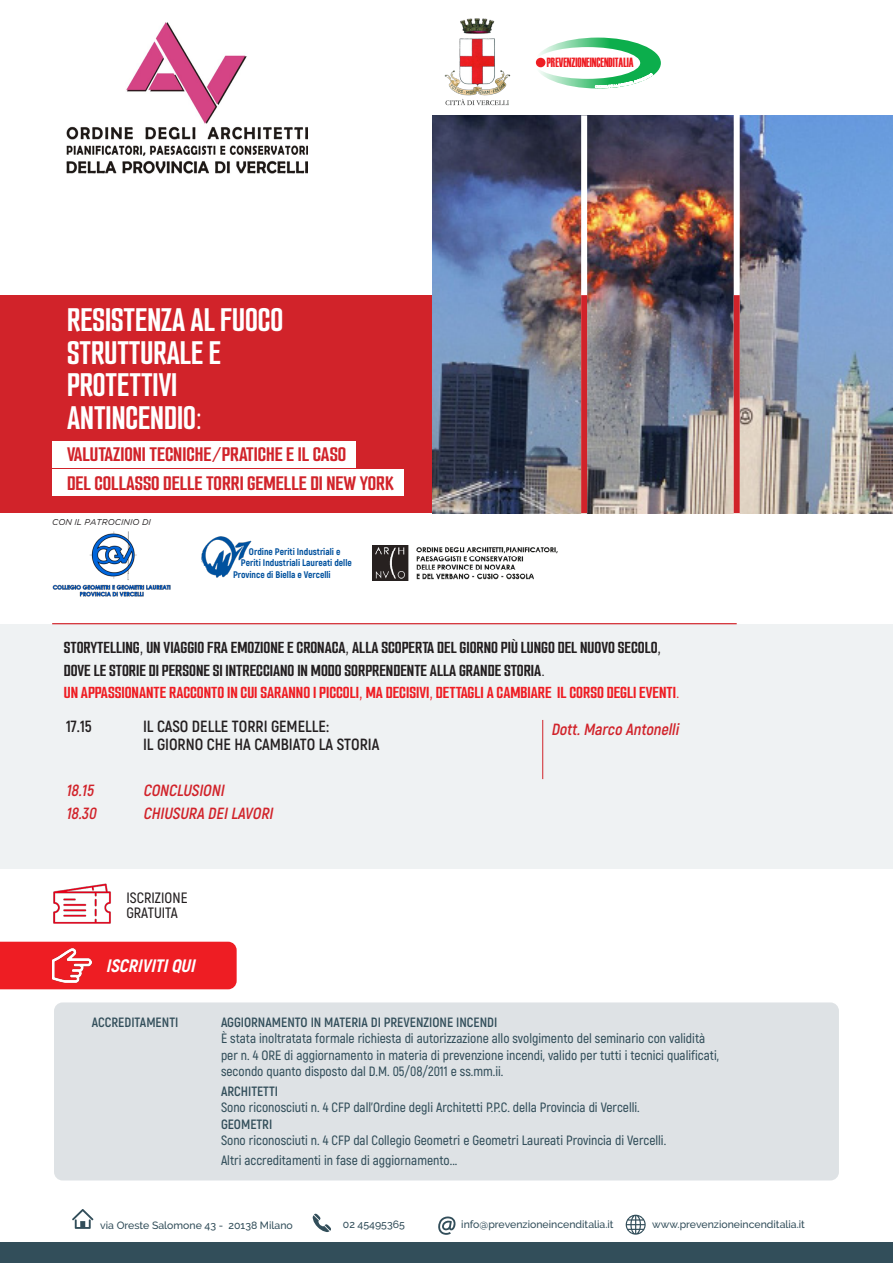
<style>
.page{position:relative;width:893px;height:1263px;background:#fff}
.page>*{position:absolute;margin:0;border:0;box-sizing:border-box;transform-origin:0 0}
.t1{font:700 36.75px/32.5px "Smooch Sans";color:#fff;scale:.91 1}
.t2{font:700 22.05px/28.3px "Smooch Sans";color:#d1232a}
.t3{font:700 18px/22.5px "Smooch Sans";color:#231f20}
.t4{font:700 18px "Smooch Sans";color:#ee1d23}
.t5{font:italic 800 18px "Akrobat";color:#fff}
.t6{font:700 16.2px/18.9px "Akrobat";color:#231f20}
.t7{font:italic 700 16.2px "Akrobat";color:#d1232a}
.t8{font:600 15px/15px "Akrobat";color:#231f20}
.t9{font:600 13.5px/16.2px "Akrobat";color:#324e5a}
.t10{font:700 13.5px "Akrobat";color:#324e5a}
.t11{font:13.35px "Haettenschweiler";color:#ee1d23;scale:.82 1}
.t12{font:500 10.5px "Raleway";color:#324e5a}
.t13{font:800 9.6px "Akrobat";color:#00519e}
.t14{font:italic 8.4px "Gotham";color:#231f20}
.t15{font:500 3px "Avenir";color:#fff;scale:.96 1}
</style>
<div class="page">
<div style="left:0;top:624px;width:893px;height:244px;background:#eff2f3"></div>
<div style="left:0;top:1242px;width:893px;height:21px;background:#324e5a"></div>
<svg style="left:313px;top:1213px;width:18px;height:19px"></svg>
<svg style="left:72px;top:1209px;width:21px;height:20px"></svg>
<svg style="left:438px;top:1216px;width:18px;height:19px"></svg>
<svg style="left:626px;top:1214px;width:20px;height:21px"></svg>
<div style="left:0;top:942px;width:237px;height:47px;background:#ee1d23"></div>
<img style="left:53px;top:883px;width:58px;height:41px">
<img style="left:52px;top:945px;width:40px;height:40px">
<div style="left:54px;top:1002px;width:785px;height:178px;background:#dee2e5;border-radius:9px"></div>
<img style="left:444px;top:18px;width:67px;height:88px">
<img style="left:66px;top:22px;width:242px;height:152px">
<div style="left:0;top:295px;width:893px;height:218px;background:#d1232a"></div>
<div style="left:52px;top:441px;width:304px;height:27px;background:#fff"></div>
<div style="left:52px;top:470px;width:352px;height:26px;background:#fff"></div>
<img style="left:432px;top:115px;width:461px;height:398px">
<div style="left:581px;top:115px;width:6px;height:399px;background:#fff"></div>
<div style="left:734px;top:110px;width:6px;height:404px;background:#fff"></div>
<div style="left:581px;top:295px;width:6px;height:218px;background:#d1232a"></div>
<div style="left:734px;top:295px;width:6px;height:218px;background:#d1232a"></div>
<hr style="left:542px;top:720px;width:1px;height:59px;background:#d1232a">
<img style="left:373px;top:546px;width:185px;height:35px">
<img style="left:52px;top:531px;width:119px;height:66px">
<hr style="left:52px;top:623px;width:685px;height:1px;background:#d1232a">
<img style="left:201px;top:536px;width:50px;height:42px">
<svg style="left:535px;top:38px;width:126px;height:50px"></svg>
<h1 class="t1" style="left:67px;top:302px;width:239px">RESISTENZA AL FUOCO<br>STRUTTURALE E<br>PROTETTIVI<br>ANTINCENDIO:</h1>
<h2 class="t2" style="left:67px;top:439px;width:328px">VALUTAZIONI TECNICHE/PRATICHE E IL CASO<br>DEL COLLASSO DELLE TORRI GEMELLE DI NEW YORK</h2>
<p class="t14" style="left:52px;top:517px;width:100px">CON IL PATROCINIO DI</p>
<p class="t13" style="left:249px;top:545px;width:93px">Ordine Periti Industriali e</p>
<p class="t13" style="left:241px;top:557px;width:112px">Periti Industriali Laureati delle</p>
<p class="t13" style="left:233px;top:568px;width:99px">Province di Biella e Vercelli</p>
<p class="t11" style="left:547px;top:55px;width:107px">PREVENZIONEINCENDITALIA</p>
<p class="t15" style="left:599px;top:84px;width:3px">L</p>
<p class="t15" style="left:608px;top:84px;width:11px;rotate:-6deg">DELLA</p>
<h3 class="t3" style="left:64px;top:635px;width:599px">STORYTELLING, UN VIAGGIO FRA EMOZIONE E CRONACA, ALLA SCOPERTA DEL GIORNO PIÙ LUNGO DEL NUOVO SECOLO,<br>DOVE LE STORIE DI PERSONE SI INTRECCIANO IN MODO SORPRENDENTE ALLA GRANDE STORIA.</h3>
<h3 class="t4" style="left:64px;top:680px;width:617px">UN APPASSIONANTE RACCONTO IN CUI SARANNO I PICCOLI, MA DECISIVI, DETTAGLI A CAMBIARE IL CORSO DEGLI EVENTI.</h3>
<p class="t6" style="left:66px;top:716px;width:27px">17.15</p>
<p class="t6" style="left:143px;top:716px;width:238px">IL CASO DELLE TORRI GEMELLE:<br>IL GIORNO CHE HA CAMBIATO LA STORIA</p>
<p class="t7" style="left:66px;top:780px;width:32px">18.15</p>
<p class="t7" style="left:143px;top:780px;width:86px">CONCLUSIONI</p>
<p class="t7" style="left:66px;top:803px;width:35px">18.30</p>
<p class="t7" style="left:143px;top:803px;width:135px">CHIUSURA DEILAVORI</p>
<p class="t8" style="left:126px;top:890px;width:63px">ISCRIZIONE<br>GRATUITA</p>
<h3 class="t5" style="left:106px;top:954px;width:95px">ISCRIVITIQUI</h3>
<p class="t7" style="left:551px;top:719px;width:132px">Dott.Marco Antonelli</p>
<p class="t10" style="left:92px;top:1014px;width:88px">ACCREDITAMENTI</p>
<p class="t10" style="left:221px;top:1014px;width:278px">AGGIORNAMENTO IN MATERIA DI PREVENZIONE INCENDI</p>
<p class="t9" style="left:221px;top:1030px;width:499px">È stata inoltratata formale richiesta di autorizzazione allo svolgimento del seminario con validità per n. 4 ORE di aggiornamento in materia di prevenzione incendi, valido per tutti i tecnici qualificati, secondo quanto disposto dal D.M. 05/08/2011 e ss.mm.ii.</p>
<p class="t10" style="left:221px;top:1083px;width:59px">ARCHITETTI</p>
<p class="t9" style="left:221px;top:1099px;width:420px">Sono riconosciuti n. 4 CFP dall’Ordine degli Architetti P.P.C. della Provincia di Vercelli.</p>
<p class="t10" style="left:221px;top:1115px;width:53px">GEOMETRI</p>
<p class="t9" style="left:221px;top:1130px;width:447px;line-height:20.4px">Sono riconosciuti n. 4 CFP dal Collegio Geometri e Geometri Laureati Provincia di Vercelli.<br>Altri accreditamenti in fase di aggiornamento...</p>
<p class="t12" style="left:100px;top:1219px;width:194px">via Oreste Salomone 43 - 20138 Milano</p>
<p class="t12" style="left:343px;top:1218px;width:63px">02 45495365</p>
<p class="t12" style="left:461px;top:1218px;width:154px">info@prevenzioneincenditalia.it</p>
<p class="t12" style="left:652px;top:1218px;width:154px">www.prevenzioneincenditalia.it</p>
</div>
